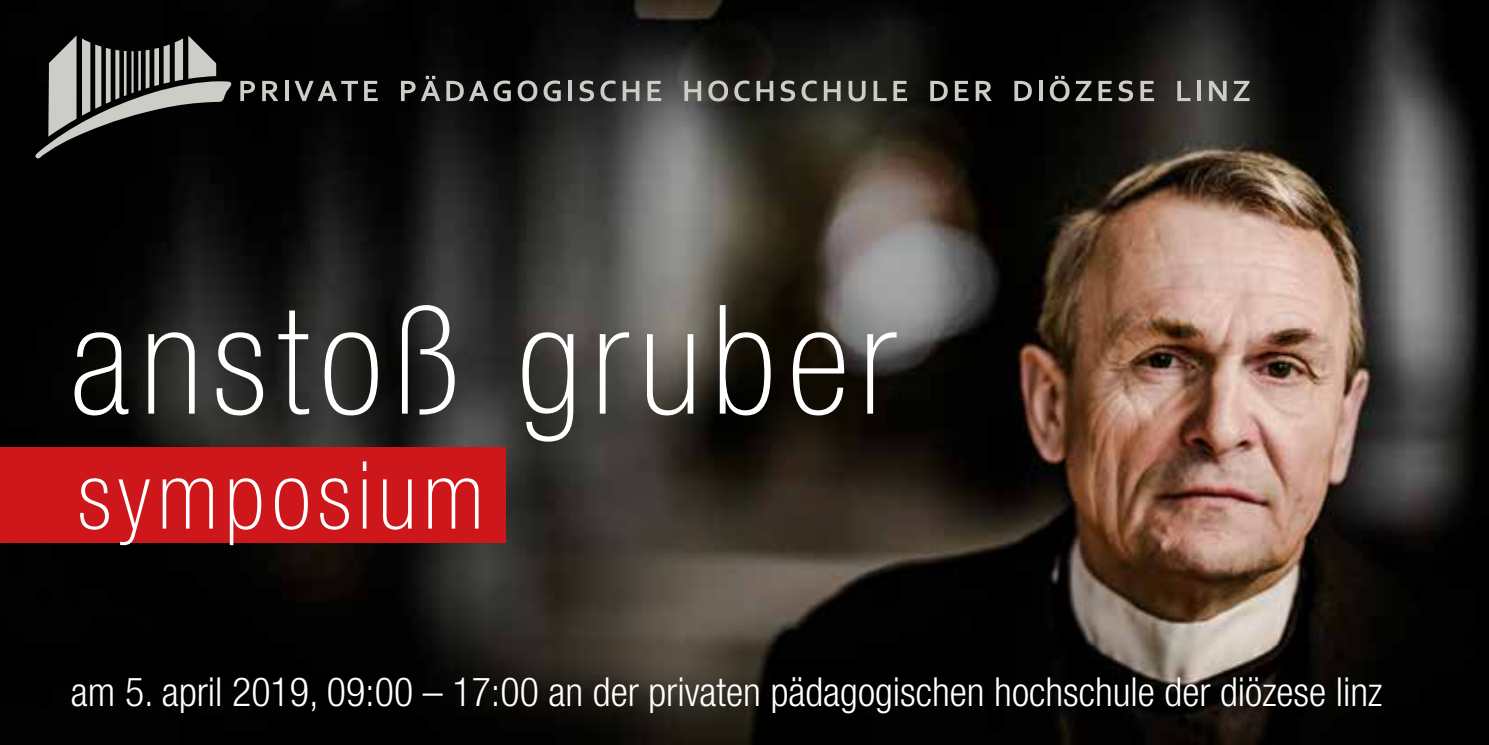
<style>
.page{position:relative;width:1489px;height:745px;background:#fff}
.page>*{position:absolute;margin:0;border:0;box-sizing:border-box;transform-origin:0 0}
.t1{font:100 condensed 151.75px "Helvetica Neue LT Std";letter-spacing:.07em;color:#fff}
.t2{font:100 condensed 94px "Helvetica Neue LT Std";letter-spacing:.07em;color:#fff}
.t3{font:300 condensed 40px "Helvetica Neue LT Std";color:#fff}
</style>
<div class="page">
<img style="left:0;top:0;width:1488px;height:744px">
<div style="left:0;top:447px;width:505px;height:95px;background:#cd171a"></div>
<svg style="left:35px;top:35px;width:198px;height:124px;background:#474745"></svg>
<svg style="left:240px;top:81px;width:15px;height:20px"></svg>
<svg style="left:262px;top:81px;width:16px;height:20px"></svg>
<hr style="left:285px;top:81px;width:3px;height:20px;background:#cdcdc8">
<svg style="left:294px;top:81px;width:64px;height:20px"></svg>
<svg style="left:364px;top:81px;width:14px;height:20px"></svg>
<svg style="left:401px;top:81px;width:14px;height:20px"></svg>
<svg style="left:421px;top:76px;width:19px;height:25px"></svg>
<svg style="left:446px;top:80px;width:65px;height:21px"></svg>
<svg style="left:517px;top:80px;width:20px;height:21px"></svg>
<svg style="left:543px;top:80px;width:17px;height:21px"></svg>
<hr style="left:568px;top:81px;width:4px;height:20px;background:#cdcdc8">
<svg style="left:579px;top:80px;width:15px;height:21px"></svg>
<svg style="left:600px;top:80px;width:15px;height:21px"></svg>
<svg style="left:622px;top:81px;width:17px;height:20px"></svg>
<svg style="left:647px;top:81px;width:14px;height:20px"></svg>
<svg style="left:684px;top:81px;width:17px;height:20px"></svg>
<svg style="left:708px;top:80px;width:20px;height:21px"></svg>
<svg style="left:734px;top:80px;width:15px;height:21px"></svg>
<svg style="left:756px;top:81px;width:17px;height:20px"></svg>
<svg style="left:780px;top:80px;width:15px;height:21px"></svg>
<svg style="left:801px;top:80px;width:15px;height:21px"></svg>
<svg style="left:823px;top:81px;width:17px;height:20px"></svg>
<svg style="left:848px;top:81px;width:17px;height:20px"></svg>
<svg style="left:873px;top:81px;width:13px;height:20px"></svg>
<svg style="left:893px;top:81px;width:14px;height:20px"></svg>
<svg style="left:930px;top:81px;width:17px;height:20px"></svg>
<svg style="left:954px;top:81px;width:14px;height:20px"></svg>
<svg style="left:975px;top:81px;width:16px;height:20px"></svg>
<svg style="left:1014px;top:81px;width:17px;height:20px"></svg>
<svg style="left:1038px;top:81px;width:4px;height:20px"></svg>
<svg style="left:1049px;top:76px;width:20px;height:25px"></svg>
<svg style="left:1075px;top:81px;width:16px;height:20px"></svg>
<svg style="left:1098px;top:81px;width:14px;height:20px"></svg>
<svg style="left:1118px;top:80px;width:14px;height:21px"></svg>
<svg style="left:1140px;top:81px;width:13px;height:20px"></svg>
<svg style="left:1177px;top:81px;width:13px;height:20px"></svg>
<hr style="left:1197px;top:81px;width:3px;height:20px;background:#cdcdc8">
<svg style="left:1208px;top:81px;width:18px;height:20px"></svg>
<svg style="left:1233px;top:81px;width:16px;height:20px"></svg>
<h1 class="t1" style="left:71px;top:275px;width:826px">anstoß gruber</h1>
<h2 class="t2" style="left:78px;top:442px;width:407px">symposium</h2>
<p class="t3" style="left:71px;top:668px;width:1312px">am 5. april 2019, 09:00 – 17:00 an der privaten pädagogischen hochschule der diözese linz</p>
</div>
